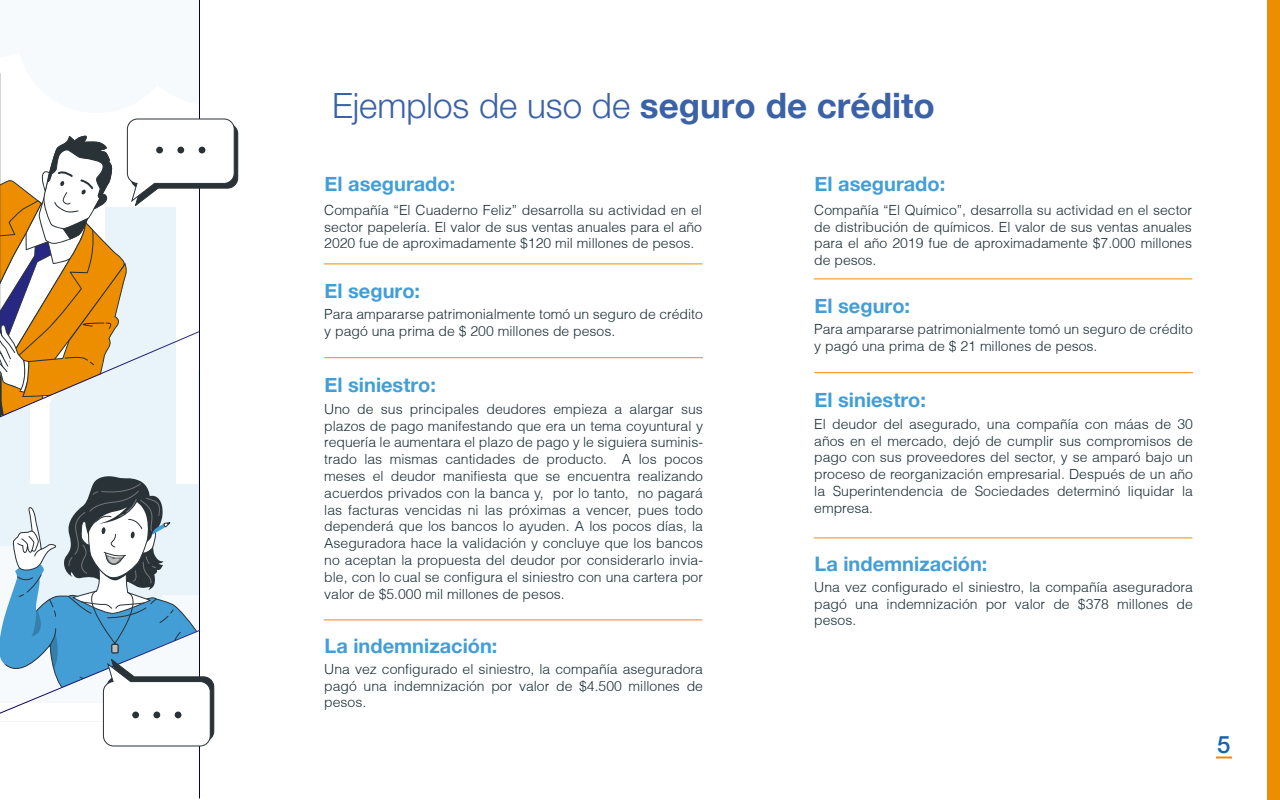
<style>
.page{position:relative;width:1280px;height:800px;background:#fff}
.page>*{position:absolute;margin:0;border:0;box-sizing:border-box;transform-origin:0 0}
.t1{font:300 35px "Helvetica Neue";color:#3b61a7}
.t2{font:500 24px "Helvetica Neue";color:#1862b0}
.t3{font:700 20px "Helvetica Neue";color:#439ed6}
.t4{font:300 14px/16.8px "Helvetica";color:#1a2e35;text-align:justify}
.s1{font-weight:700}
</style>
<div class="page">
<div style="left:1267px;top:0;width:13px;height:800px;background:#ed8e01"></div>
<hr style="left:324px;top:357px;width:379px;height:1px;background:#ed8e01">
<hr style="left:324px;top:263px;width:378px;height:1px;background:#ed8e01">
<hr style="left:324px;top:619px;width:378px;height:1px;background:#ed8e01">
<hr style="left:814px;top:372px;width:379px;height:1px;background:#ed8e01">
<hr style="left:814px;top:278px;width:378px;height:1px;background:#ed8e01">
<hr style="left:814px;top:537px;width:378px;height:1px;background:#ed8e01">
<svg style="left:0;top:0;width:239px;height:747px"></svg>
<svg style="left:1216px;top:756px;width:16px;height:2px"></svg>
<h1 class="t1" style="left:332px;top:92px;width:604px">Ejemplos de uso de <span class="s1">seguro de crédito</span></h1>
<h3 class="t3" style="left:325px;top:173px;width:132px">El asegurado:</h3>
<p class="t4" style="left:324px;top:202px;width:379px">Compañía “El Cuaderno Feliz” desarrolla su actividad en el sector papelería. El valor de sus ventas anuales para el año 2020 fue de aproximadamente $120 mil millones de pesos.</p>
<h3 class="t3" style="left:325px;top:280px;width:97px">El seguro:</h3>
<p class="t4" style="left:324px;top:306px;width:380px">Para ampararse patrimonialmente tomó un seguro de crédito y pagó una prima de $ 200 millones de pesos.</p>
<h3 class="t3" style="left:325px;top:374px;width:113px">El siniestro:</h3>
<p class="t4" style="left:324px;top:401px;width:380px">Uno de sus principales deudores empieza a alargar sus plazos de pago manifestando que era un tema coyuntural y requería le aumentara el plazo de pago y le siguiera suminis&shy;trado las mismas cantidades de producto. A los pocos meses el deudor manifiesta que se encuentra realizando acuerdos privados con la banca y, por lo tanto, no pagará las facturas vencidas ni las próximas a vencer, pues todo dependerá que los bancos lo ayuden. A los pocos días, la Aseguradora hace la validación y concluye que los bancos no aceptan la propuesta del deudor por considerarlo invia&shy;ble, con lo cual se configura el siniestro con una cartera por valor de $5.000 mil millones de pesos.</p>
<h3 class="t3" style="left:325px;top:635px;width:174px">La indemnización:</h3>
<p class="t4" style="left:324px;top:661px;width:380px">Una vez configurado el siniestro, la compañía aseguradora pagó una indemnización por valor de $4.500 millones de pesos.</p>
<h3 class="t3" style="left:815px;top:173px;width:132px">El asegurado:</h3>
<p class="t4" style="left:814px;top:202px;width:379px">Compañía “El Químico”, desarrolla su actividad en el sector de distribución de químicos. El valor de sus ventas anuales para el año 2019 fue de aproximadamente $7.000 millones de pesos.</p>
<h3 class="t3" style="left:815px;top:295px;width:97px">El seguro:</h3>
<p class="t4" style="left:814px;top:321px;width:380px">Para ampararse patrimonialmente tomó un seguro de crédito y pagó una prima de $ 21 millones de pesos.</p>
<h3 class="t3" style="left:815px;top:389px;width:113px">El siniestro:</h3>
<p class="t4" style="left:814px;top:416px;width:380px">El deudor del asegurado, una compañía con máas de 30 años en el mercado, dejó de cumplir sus compromisos de pago con sus proveedores del sector, y se amparó bajo un proceso de reorganización empresarial. Después de un año la Superintendencia de Sociedades determinó liquidar la empresa.</p>
<h3 class="t3" style="left:815px;top:553px;width:174px">La indemnización:</h3>
<p class="t4" style="left:814px;top:579px;width:380px">Una vez configurado el siniestro, la compañía aseguradora pagó una indemnización por valor de $378 millones de pesos.</p>
<h2 class="t2" style="left:1217px;top:735px;width:15px">5</h2>
</div>
